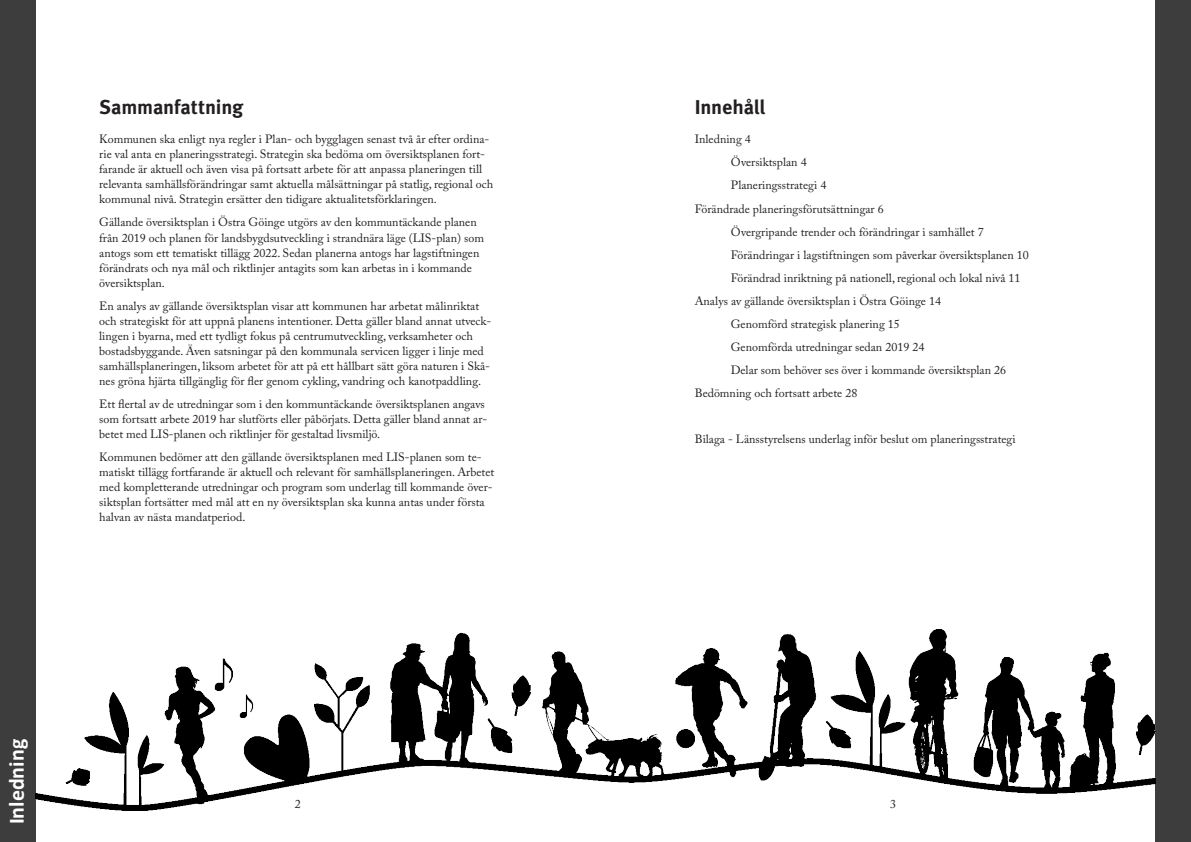
<style>
.page{position:relative;width:1191px;height:842px;background:#fff}
.page>*{position:absolute;margin:0;border:0;box-sizing:border-box;transform-origin:0 0}
.t1{font:700 22px "Calibri";color:#fff}
.t2{font:700 20px "Meta OT";letter-spacing:-.01em;color:#231f20}
.t3{font:12px/15px "Adobe Caslon Pro";color:#231f20}
</style>
<div class="page">
<div style="left:0;top:0;width:35px;height:842px;background:#3d3d3d"></div>
<div style="left:1155px;top:0;width:36px;height:842px;background:#3d3d3d"></div>
<img style="left:35px;top:630px;width:1120px;height:180px">
<h2 class="t2" style="left:99px;top:95px;width:146px">Sammanfattning</h2>
<p class="t3" style="left:99px;top:132px;width:395px">Kommunen ska enligt nya regler i Plan- och bygglagen senast två år efter ordina&shy;rie val anta en planeringsstrategi. Strategin ska bedöma om översiktsplanen fort&shy;farande är aktuell och även visa på fortsatt arbete för att anpassa planeringen till relevanta samhällsförändringar samt aktuella målsättningar på statlig, regional och kommunal nivå. Strategin ersätter den tidigare aktualitetsförklaringen.</p>
<p class="t3" style="left:99px;top:215px;width:386px">Gällande översiktsplan i Östra Göinge utgörs av den kommuntäckande planen från 2019 och planen för landsbygdsutveckling i strandnära läge (LIS-plan) som antogs som ett tematiskt tillägg 2022. Sedan planerna antogs har lagstiftningen förändrats och nya mål och riktlinjer antagits som kan arbetas in i kommande översiktsplan.</p>
<p class="t3" style="left:99px;top:298px;width:394px">En analys av gällande översiktsplan visar att kommunen har arbetat målinriktat och strategiskt för att uppnå planens intentioner. Detta gäller bland annat utveck&shy;lingen i byarna, med ett tydligt fokus på centrumutveckling, verksamheter och bostadsbyggande. Även satsningar på den kommunala servicen ligger i linje med samhällsplaneringen, liksom arbetet för att på ett hållbart sätt göra naturen i Skå&shy;nes gröna hjärta tillgänglig för fler genom cykling, vandring och kanotpaddling.</p>
<p class="t3" style="left:99px;top:396px;width:389px">Ett flertal av de utredningar som i den kommuntäckande översiktsplanen angavs som fortsatt arbete 2019 har slutförts eller påbörjats. Detta gäller bland annat ar&shy;betet med LIS-planen och riktlinjer för gestaltad livsmiljö.</p>
<p class="t3" style="left:99px;top:449px;width:397px">Kommunen bedömer att den gällande översiktsplanen med LIS-planen som te&shy;matiskt tillägg fortfarande är aktuell och relevant för samhällsplaneringen. Arbetet med kompletterande utredningar och program som underlag till kommande över&shy;siktsplan fortsätter med mål att en ny översiktsplan ska kunna antas under första halvan av nästa mandatperiod.</p>
<h2 class="t2" style="left:694px;top:95px;width:72px">Innehåll</h2>
<p class="t3" style="left:694px;top:132px;width:58px">Inledning 4</p>
<p class="t3" style="left:730px;top:155px;width:77px">Översiktsplan 4</p>
<p class="t3" style="left:730px;top:178px;width:97px">Planeringsstrategi 4</p>
<p class="t3" style="left:694px;top:201px;width:190px">Förändrade planeringsförutsättningar 6</p>
<p class="t3" style="left:730px;top:224px;width:254px">Övergripande trender och förändringar i samhället 7</p>
<p class="t3" style="left:730px;top:247px;width:299px">Förändringar i lagstiftningen som påverkar översiktsplanen 10</p>
<p class="t3" style="left:730px;top:270px;width:291px">Förändrad inriktning på nationell, regional och lokal nivå 11</p>
<p class="t3" style="left:694px;top:293px;width:248px">Analys av gällande översiktsplan i Östra Göinge 14</p>
<p class="t3" style="left:730px;top:316px;width:171px">Genomförd strategisk planering 15</p>
<p class="t3" style="left:730px;top:339px;width:195px">Genomförda utredningar sedan 2019 24</p>
<p class="t3" style="left:730px;top:362px;width:277px">Delar som behöver ses över i kommande översiktsplan 26</p>
<p class="t3" style="left:694px;top:385px;width:164px">Bedömning och fortsatt arbete 28</p>
<p class="t3" style="left:694px;top:431px;width:322px">Bilaga - Länsstyrelsens underlag inför beslut om planeringsstrategi</p>
<h1 class="t1" style="left:1px;top:824px;width:87px;rotate:-90deg">Inledning</h1>
<p class="t3" style="left:295px;top:797px;width:7px">2</p>
<p class="t3" style="left:890px;top:797px;width:7px">3</p>
</div>
